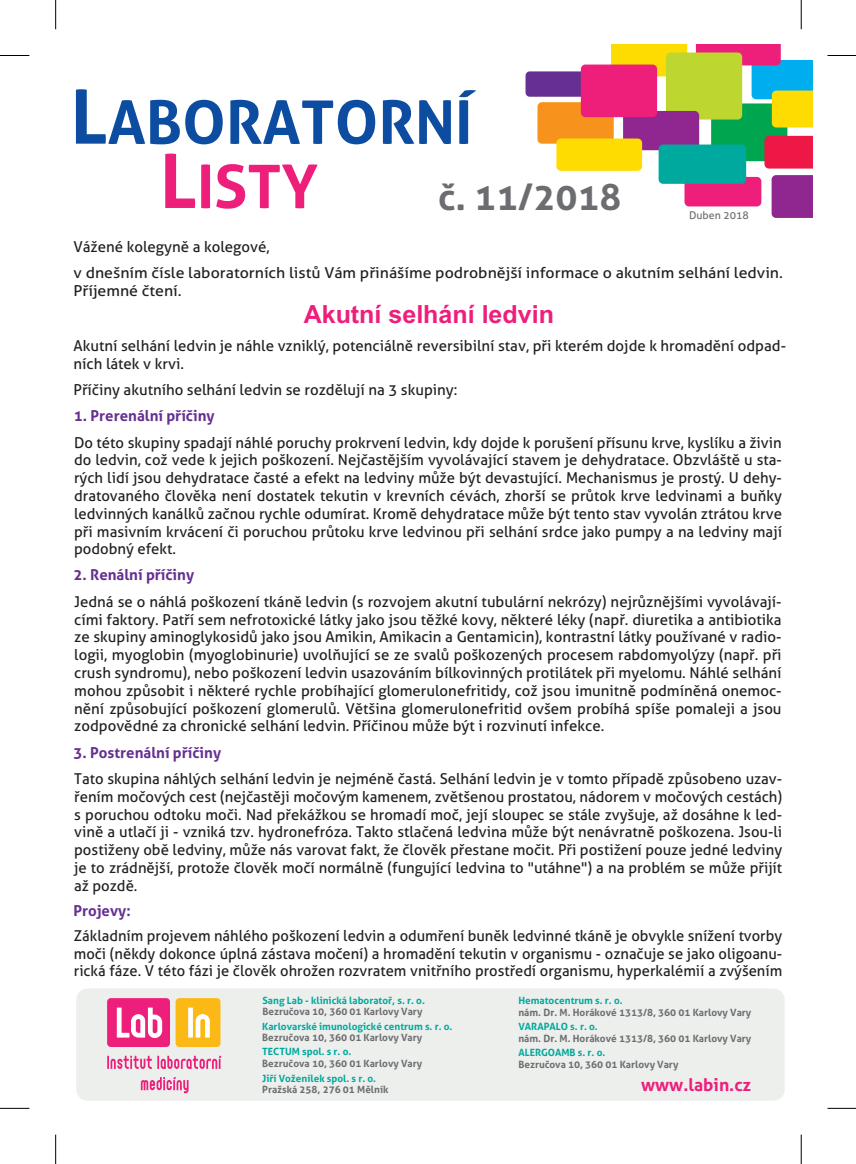
<style>
.page{position:relative;width:856px;height:1164px;background:#fff}
.page>*{position:absolute;margin:0;border:0;box-sizing:border-box;transform-origin:0 0}
.t1{font:700 60px/64.2px "Aller";color:#0d4da1}
.t2{font:700 36.62px "Aller";color:#6c6d70}
.t3{font:700 25px "Arial";color:#ee1e7b}
.t4{font:700 17.5px "Aller";color:#ee1e7b}
.t5{font:15px/17.8px "Aller";color:#231f20;text-align:justify}
.t6{font:700 15px "Aller";color:#653091}
.t7{font:15px "Aller";color:#231f20;scale:1.06 1}
.t8{font:10.62px "Aller";color:#6c6d70}
.t9{font:700 10px "Aller";color:#6c6d70}
.t10{font:700 10px "Aller";color:#00a99d}
.s1{font-size:75px}
.s2{font-size:75px;color:#ee1e7b}
.s3{color:#ee1e7b}
</style>
<div class="page">
<div style="left:525px;top:71px;width:69px;height:26px;background:#653091;border-radius:4px"></div>
<div style="left:684px;top:177px;width:77px;height:29px;background:#ee1e7b;border-radius:5px"></div>
<svg style="left:771px;top:175px;width:41px;height:43px;background:#922b91"></svg>
<svg style="left:611px;top:44px;width:76px;height:32px"></svg>
<div style="left:711px;top:103px;width:76px;height:58px;background:#00a54f;border-radius:4px"></div>
<div style="left:665px;top:52px;width:77px;height:68px;background:#bed630;border-radius:4px"></div>
<div style="left:537px;top:102px;width:76px;height:42px;background:#f7931d;border-radius:4px"></div>
<div style="left:623px;top:111px;width:76px;height:39px;background:#90268f;border-radius:4px"></div>
<svg style="left:695px;top:44px;width:117px;height:83px"></svg>
<div style="left:556px;top:138px;width:86px;height:33px;background:#ffdc01;border-radius:4px"></div>
<div style="left:580px;top:65px;width:77px;height:52px;background:#ee1e7b;border-radius:4px"></div>
<div style="left:764px;top:136px;width:48px;height:33px;background:#ed1845"></div>
<div style="left:658px;top:144px;width:88px;height:40px;background:#00a99d;border-radius:4px"></div>
<div style="left:76px;top:988px;width:708px;height:112px;background:#edefed;border-radius:11px"></div>
<svg style="left:107px;top:1055px;width:114px;height:14px"></svg>
<svg style="left:141px;top:1077px;width:47px;height:16px"></svg>
<div style="left:107px;top:998px;width:63px;height:49px;background:#ee1e7b;border-radius:4px"></div>
<div style="left:175px;top:998px;width:45px;height:49px;background:#fcb814;border-radius:4px"></div>
<div style="left:188px;top:1007px;width:5px;height:30px;background:#fff"></div>
<svg style="left:195px;top:1014px;width:15px;height:23px"></svg>
<svg style="left:117px;top:1007px;width:45px;height:31px"></svg>
<svg style="left:0;top:1108px;width:29px;height:1px"></svg>
<hr style="left:55px;top:1134px;width:1px;height:30px;background:#000">
<svg style="left:0;top:55px;width:29px;height:1px"></svg>
<svg style="left:55px;top:0;width:1px;height:29px"></svg>
<svg style="left:827px;top:55px;width:28px;height:1px"></svg>
<svg style="left:800px;top:0;width:1px;height:29px"></svg>
<svg style="left:827px;top:1108px;width:28px;height:1px"></svg>
<hr style="left:800px;top:1134px;width:1px;height:30px;background:#000">
<h1 class="t1" style="left:160px;top:97px;width:314px;text-indent:-89px"><span class="s1">L</span>ABORATORNÍ<br><span class="s2">L</span><span class="s3">ISTY</span></h1>
<h2 class="t2" style="left:438px;top:183px;width:185px">č. 11/2018</h2>
<p class="t8" style="left:689px;top:211px;width:61px">Duben 2018</p>
<p class="t5" style="left:73px;top:235px;width:711px;line-height:26.1px">Vážené kolegyně a kolegové,<br>v dnešním čísle laboratorních listů Vám přinášíme podrobnější informace o akutním selhání ledvin.</p>
<p class="t7" style="left:73px;top:285px;width:103px">Příjemné čtení.</p>
<h3 class="t3" style="left:303px;top:305px;width:252px">Akutní selhání ledvin</h3>
<p class="t5" style="left:74px;top:338px;width:714px">Akutní selhání ledvin je náhle vzniklý, potenciálně reversibilní stav, při kterém dojde k hromadění odpad&shy;ních látek v krvi.</p>
<p class="t5" style="left:73px;top:382px;width:385px">Příčiny akutního selhání ledvin se rozdělují na 3 skupiny:</p>
<p class="t6" style="left:74px;top:409px;width:142px">1. Prerenální příčiny</p>
<p class="t5" style="left:74px;top:435px;width:709px">Do této skupiny spadají náhlé poruchy prokrvení ledvin, kdy dojde k porušení přísunu krve, kyslíku a živin do ledvin, což vede k jejich poškození. Nejčastějším vyvolávající stavem je dehydratace. Obzvláště u sta&shy;rých lidí jsou dehydratace časté a efekt na ledviny může být devastující. Mechanismus je prostý. U dehy&shy;dratovaného člověka není dostatek tekutin v krevních cévách, zhorší se průtok krve ledvinami a buňky ledvinných kanálků začnou rychle odumírat. Kromě dehydratace může být tento stav vyvolán ztrátou krve při masivním krvácení či poruchou průtoku krve ledvinou při selhání srdce jako pumpy a na ledviny mají podobný efekt.</p>
<p class="t6" style="left:73px;top:569px;width:122px">2. Renální příčiny</p>
<p class="t5" style="left:74px;top:594px;width:708px">Jedná se o náhlá poškození tkáně ledvin (s rozvojem akutní tubulární nekrózy) nejrůznějšími vyvolávají&shy;cími faktory. Patří sem nefrotoxické látky jako jsou těžké kovy, některé léky (např. diuretika a antibiotika ze skupiny aminoglykosidů jako jsou Amikin, Amikacin a Gentamicin), kontrastní látky používané v radio&shy;logii, myoglobin (myoglobinurie) uvolňující se ze svalů poškozených procesem rabdomyolýzy (např. při crush syndromu), nebo poškození ledvin usazováním bílkovinných protilátek při myelomu. Náhlé selhání mohou způsobit i některé rychle probíhající glomerulonefritidy, což jsou imunitně podmíněná onemoc&shy;nění způsobující poškození glomerulů. Většina glomerulonefritid ovšem probíhá spíše pomaleji a jsou zodpovědné za chronické selhání ledvin. Příčinou může být i rozvinutí infekce.</p>
<p class="t6" style="left:73px;top:746px;width:149px">3. Postrenální příčiny</p>
<p class="t5" style="left:74px;top:771px;width:709px">Tato skupina náhlých selhání ledvin je nejméně častá. Selhání ledvin je v tomto případě způsobeno uzav&shy;řením močových cest (nejčastěji močovým kamenem, zvětšenou prostatou, nádorem v močových cestách) s poruchou odtoku moči. Nad překážkou se hromadí moč, její sloupec se stále zvyšuje, až dosáhne k led&shy;vině a utlačí ji - vzniká tzv. hydronefróza. Takto stlačená ledvina může být nenávratně poškozena. Jsou-li postiženy obě ledviny, může nás varovat fakt, že člověk přestane močit. Při postižení pouze jedné ledviny je to zrádnější, protože člověk močí normálně (fungující ledvina to "utáhne") a na problém se může přijít až pozdě.</p>
<p class="t6" style="left:73px;top:904px;width:59px">Projevy:</p>
<p class="t5" style="left:74px;top:928px;width:709px">Základním projevem náhlého poškození ledvin a odumření buněk ledvinné tkáně je obvykle snížení tvorby moči (někdy dokonce úplná zástava močení) a hromadění tekutin v organismu - označuje se jako oligoanu&shy;rická fáze. V této fázi je člověk ohrožen rozvratem vnitřního prostředí organismu, hyperkalémií a zvýšením</p>
<p class="t10" style="left:262px;top:996px;width:164px">Sang Lab - klinická laboratoř, s. r. o.</p>
<p class="t9" style="left:262px;top:1008px;width:161px">Bezručova 10, 360 01 Karlovy Vary</p>
<p class="t10" style="left:262px;top:1022px;width:192px">Karlovarské imunologické centrum s. r. o.</p>
<p class="t9" style="left:262px;top:1034px;width:161px">Bezručova 10, 360 01 Karlovy Vary</p>
<p class="t10" style="left:262px;top:1048px;width:91px">TECTUM spol. s r. o.</p>
<p class="t9" style="left:262px;top:1060px;width:161px">Bezručova 10, 360 01 Karlovy Vary</p>
<p class="t10" style="left:518px;top:996px;width:106px">Hematocentrum s. r. o.</p>
<p class="t9" style="left:518px;top:1008px;width:234px">nám. Dr. M. Horákové 1313/8, 360 01 Karlovy Vary</p>
<p class="t10" style="left:518px;top:1022px;width:81px">VARAPALO s. r. o.</p>
<p class="t9" style="left:518px;top:1034px;width:234px">nám. Dr. M. Horákové 1313/8, 360 01 Karlovy Vary</p>
<p class="t10" style="left:518px;top:1048px;width:88px">ALERGOAMB s. r. o.</p>
<p class="t9" style="left:518px;top:1060px;width:161px">Bezručova 10, 360 01 Karlovy Vary</p>
<p class="t10" style="left:262px;top:1074px;width:115px">Jiří Voženílek spol. s r. o.</p>
<p class="t9" style="left:262px;top:1086px;width:128px">Pražská 258, 276 01 Mělník</p>
<p class="t4" style="left:641px;top:1077px;width:112px">www.labin.cz</p>
</div>
